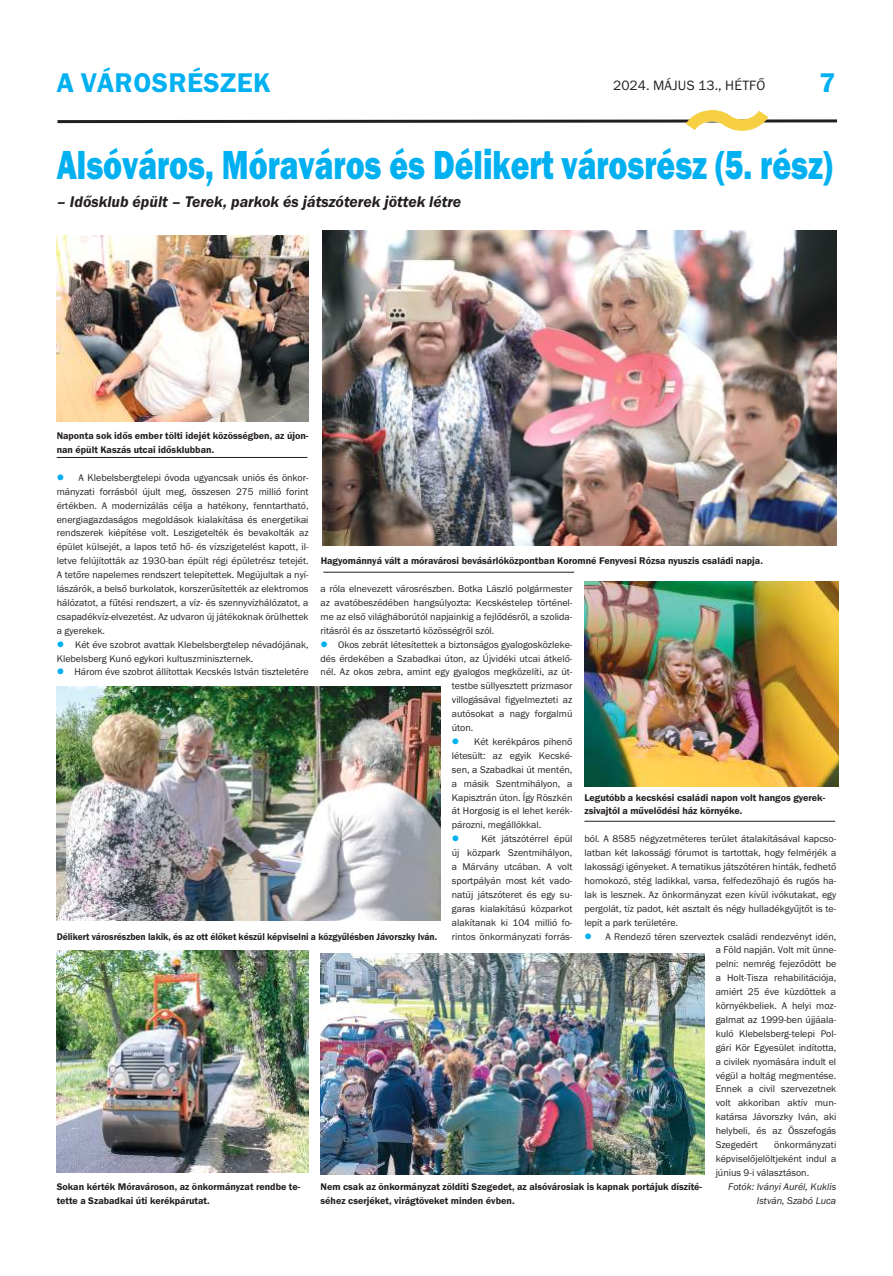
<style>
.page{position:relative;width:893px;height:1276px;background:#fff}
.page>*{position:absolute;margin:0;border:0;box-sizing:border-box;transform-origin:0 0}
.t1{font:42px "Franklin Gothic Hea OT";color:#00b0f0;scale:.76 1}
.t2{font:28px "Franklin Gothic Dem OT";letter-spacing:.015em;color:#00b0f0}
.t3{font:italic 16px "Franklin Gothic Dem OT";color:#241f1f}
.t4{font:14px "Franklin Gothic Reg OT";letter-spacing:.015em;color:#241f1f}
.t5{font:10px/13.9px "Franklin Gothic Reg OT";color:#241f1f;text-align:justify}
.t6{font:10px/13.9px "Franklin Gothic Dem OT";color:#241f1f}
.t7{font:10px "Franklin Gothic Dem OT";color:#241f1f;scale:.95 1}
.t8{font:italic 10px/13.9px "Franklin Gothic Reg OT";color:#241f1f;text-align:right}
.s1{color:#00b0f0}
</style>
<div class="page">
<svg style="left:57px;top:119px;width:781px;height:5px"></svg>
<img style="left:686px;top:111px;width:82px;height:20px">
<img style="left:322px;top:230px;width:514px;height:315px">
<img style="left:57px;top:235px;width:252px;height:186px">
<img style="left:57px;top:686px;width:383px;height:234px">
<img style="left:584px;top:581px;width:254px;height:205px">
<img style="left:321px;top:953px;width:383px;height:220px">
<img style="left:57px;top:950px;width:252px;height:222px">
<hr style="left:584px;top:820px;width:251px;height:1px;background:#241f1f">
<hr style="left:323px;top:572px;width:251px;height:1px;background:#241f1f">
<hr style="left:57px;top:457px;width:250px;height:1px;background:#241f1f">
<h2 class="t2" style="left:57px;top:67px;width:215px">A VÁROSRÉSZEK</h2>
<h3 class="t4" style="left:613px;top:78px;width:154px">2024. MÁJUS 13., HÉTFŐ</h3>
<h2 class="t2" style="left:819px;top:67px;width:18px">7</h2>
<h1 class="t1" style="left:57px;top:140px;width:1022px">Alsóváros, Móraváros és Délikert városrész (5. rész)</h1>
<h3 class="t3" style="left:57px;top:192px;width:406px">– Idősklub épült – Terek, parkok és játszóterek jöttek létre</h3>
<p class="t6" style="left:57px;top:429px;width:253px">Naponta sok idős ember tölti idejét közösségben, az újon&shy;nan épült Kaszás utcai idősklubban.</p>
<p class="t5" style="left:57px;top:470px;width:253px"><span class="s1">●</span> A Klebelsbergtelepi óvoda ugyancsak uniós és önkor&shy;mányzati forrásból újult meg, összesen 275 millió forint értékben. A modernizálás célja a hatékony, fenntartható, energiagazdaságos megoldások kialakítása és energetikai rendszerek kiépítése volt. Leszigetelték és bevakolták az épület külsejét, a lapos tető hő- és vízszigetelést kapott, il&shy;letve felújították az 1930-ban épült régi épületrész tetejét.<br>A tetőre napelemes rendszert telepítettek. Megújultak a nyí&shy;lászárók, a belső burkolatok, korszerűsítették az elektromos hálózatot, a fűtési rendszert, a víz- és szennyvízhálózatot, a csapadékvíz-elvezetést. Az udvaron új játékoknak örülhettek a gyerekek.</p>
<p class="t5" style="left:57px;top:637px;width:253px"><span class="s1">●</span> Két éve szobrot avattak Klebelsbergtelep névadójának,<br>Klebelsberg Kunó egykori kultuszminiszternek.</p>
<p class="t5" style="left:57px;top:665px;width:253px"><span class="s1">●</span> Három éve szobrot állítottak Kecskés István tiszteletére</p>
<p class="t6" style="left:321px;top:554px;width:444px">Hagyománnyá vált a móravárosi bevásárlóközpontban Koromné Fenyvesi Rózsa nyuszis családi napja.</p>
<p class="t5" style="left:321px;top:581px;width:253px">a róla elnevezett városrészben. Botka László polgármester az avatóbeszédében hangsúlyozta: Kecskéstelep történel&shy;me az első világháborútól napjainkig a fejlődésről, a szolida&shy;ritásról és az összetartó közösségről szól.</p>
<p class="t5" style="left:321px;top:637px;width:253px"><span class="s1">●</span> Okos zebrát létesítettek a biztonságos gyalogosközleke-</p>
<p class="t5" style="left:321px;top:651px;width:253px">dés érdekében a Szabadkai úton, az Újvidéki utcai átkelő-</p>
<p class="t5" style="left:321px;top:665px;width:253px">nél. Az okos zebra, amint egy gyalogos megközelíti, az út-</p>
<p class="t5" style="left:452px;top:679px;width:122px">testbe süllyesztett prizmasor</p>
<p class="t5" style="left:452px;top:693px;width:122px">villogásával figyelmezteti az</p>
<p class="t5" style="left:452px;top:706px;width:122px">autósokat a nagy forgalmú</p>
<p class="t5" style="left:452px;top:720px;width:23px">úton.</p>
<p class="t5" style="left:452px;top:734px;width:122px"><span class="s1">●</span> Két kerékpáros pihenő létesült: az egyik Kecské&shy;sen, a Szabadkai út mentén, a másik Szentmihályon, a Kapisztrán úton. Így Röszkén át Horgosig is el lehet kerék&shy;pározni, megállókkal.</p>
<p class="t5" style="left:452px;top:831px;width:122px"><span class="s1">●</span> Két játszótérrel épül új közpark Szentmihályon, a Márvány utcában. A volt sportpályán most két vado&shy;natúj játszóteret és egy su&shy;garas kialakítású közparkot alakítanak ki 104 millió fo&shy;rintos önkormányzati forrás-</p>
<p class="t5" style="left:584px;top:831px;width:253px">ból. A 8585 négyzetméteres terület átalakításával kapcso&shy;latban két lakossági fórumot is tartottak, hogy felmérjék a lakossági igényeket. A tematikus játszótéren hinták, fedhető homokozó, stég ladikkal, varsa, felfedezőhajó és rugós ha&shy;lak is lesznek. Az önkormányzat ezen kívül ivókutakat, egy pergolát, tíz padot, két asztalt és négy hulladékgyűjtőt is te&shy;lepít a park területére.</p>
<p class="t6" style="left:584px;top:790px;width:242px">Legutóbb a kecskési családi napon volt hangos gyerek&shy;zsivajtól a művelődési ház környéke.</p>
<p class="t7" style="left:57px;top:930px;width:402px">Délikert városrészben lakik, és az ott élőket készül képviselni a közgyűlésben Jávorszky Iván.</p>
<p class="t5" style="left:716px;top:929px;width:122px;text-indent:-131px"><span class="s1">●</span> A Rendező téren szerveztek családi rendezvényt idén, a Föld napján. Volt mit ünne&shy;pelni: nemrég fejeződött be a Holt-Tisza rehabilitációja, amiért 25 éve küzdöttek a környékbeliek. A helyi moz&shy;galmat az 1999-ben újjáala&shy;kuló Klebelsberg-telepi Pol&shy;gári Kör Egyesület indította, a civilek nyomására indult el végül a holtág megmentése.<br>Ennek a civil szervezetnek volt akkoriban aktív mun&shy;katársa Jávorszky Iván, aki helybeli, és az Összefogás Szegedért</p>
<p class="t5" style="left:716px;top:1137px;width:122px;text-indent:59px">önkormányzati képviselőjelöltjeként indul a június 9-i választáson.</p>
<p class="t8" style="left:728px;top:1179px;width:109px">Fotók: Iványi Aurél, Kuklis<br>István, Szabó Luca</p>
<p class="t6" style="left:57px;top:1179px;width:245px">Sokan kérték Móravároson, az önkormányzat rendbe te&shy;tette a Szabadkai úti kerékpárutat.</p>
<p class="t6" style="left:321px;top:1179px;width:383px">Nem csak az önkormányzat zöldíti Szegedet, az alsóvárosiak is kapnak portájuk díszíté&shy;séhez cserjéket, virágtöveket minden évben.</p>
</div>
